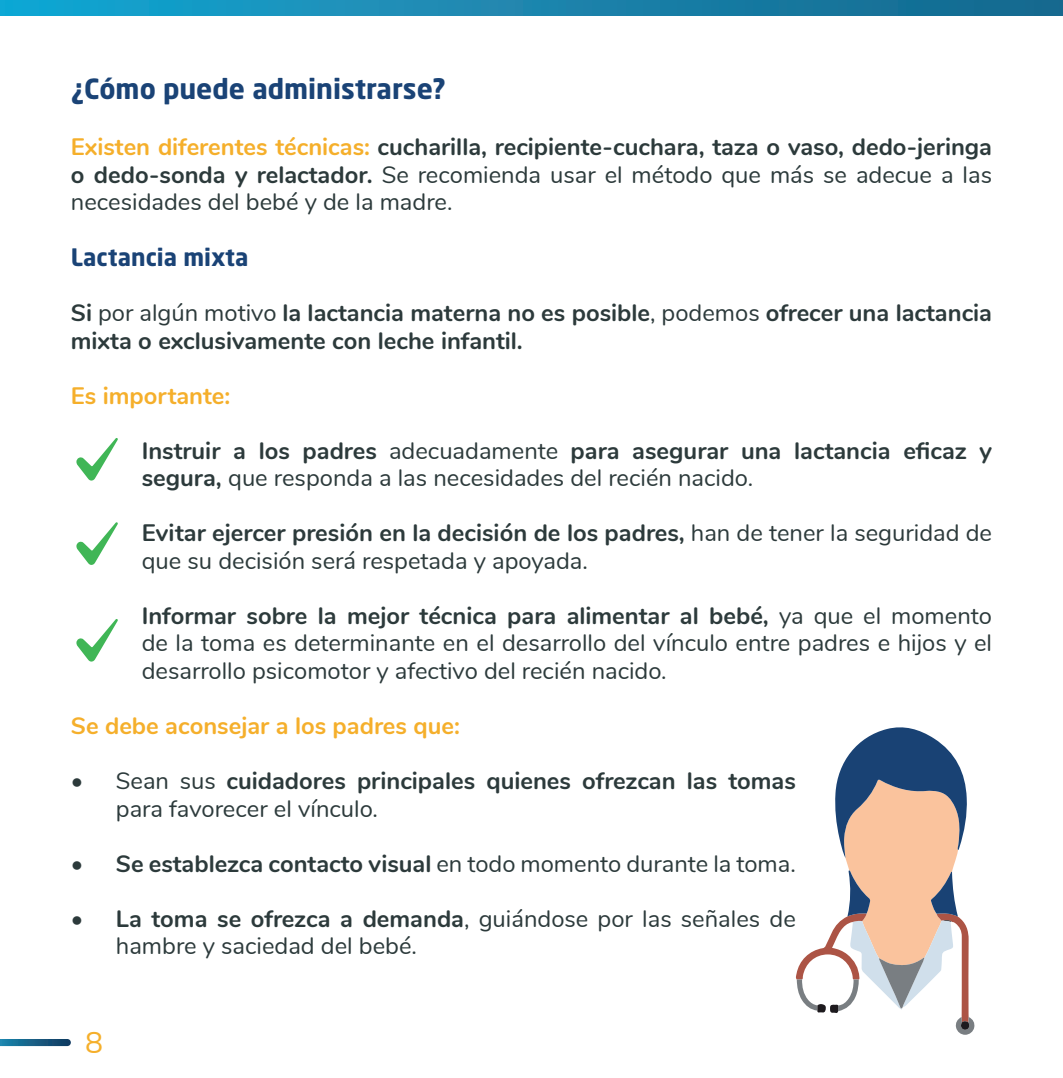
<style>
.page{position:relative;width:1063px;height:1078px;background:#fff}
.page>*{position:absolute;margin:0;border:0;box-sizing:border-box;transform-origin:0 0}
.t1{font:30px "Nunito";color:#f5af2b}
.t2{font:700 27.5px "Neo Sans Std";color:#1a4376}
.t3{font:700 23.75px/27.5px "Nunito";color:#2c3a3b}
.t4{font:23.75px/27.5px "Nunito";color:#2c3a3b}
.t5{font:700 23.75px "Nunito";color:#f5af2b}
.t6{font:700 23.75px "Neo Sans Std";color:#1a4376}
.s1{color:#f5af2b}
.s2{font-weight:400}
.s3{font-weight:700}
</style>
<div class="page">
<div style="left:0;top:0;width:1063px;height:16px;background:linear-gradient(to right,#17a6d2,#18668c)"></div>
<svg style="left:0;top:1039px;width:71px;height:6px"></svg>
<svg style="left:76px;top:438px;width:42px;height:43px"></svg>
<svg style="left:76px;top:522px;width:42px;height:43px"></svg>
<svg style="left:76px;top:619px;width:42px;height:43px"></svg>
<svg style="left:795px;top:727px;width:180px;height:307px"></svg>
<p class="t2" style="left:71px;top:71px;width:377px">¿Cómo puede administrarse?</p>
<p class="t3" style="left:71px;top:132px;width:923px;text-align:justify"><span class="s1">Existen diferentes técnicas:</span> cucharilla, recipiente-cuchara, taza o vaso, dedo-jeringa o dedo-sonda y relactador. <span class="s2">Se recomienda usar el método que más se adecue a las necesidades del bebé y de la madre.</span></p>
<p class="t6" style="left:71px;top:242px;width:179px">Lactancia mixta</p>
<p class="t3" style="left:71px;top:298px;width:923px">Si <span class="s2">por algún motivo</span> la lactancia materna no es posible<span class="s2">, podemos</span> ofrecer una lactancia mixta o exclusivamente con leche infantil.</p>
<p class="t5" style="left:71px;top:378px;width:161px">Es importante:</p>
<p class="t3" style="left:142px;top:435px;width:852px">Instruir a los padres <span class="s2">adecuadamente</span> para asegurar una lactancia eficaz y segura, <span class="s2">que responda a las necesidades del recién nacido.</span></p>
<p class="t4" style="left:142px;top:518px;width:852px"><span class="s3">Evitar ejercer presión en la decisión de los padres,</span> han de tener la seguridad de que su decisión será respetada y apoyada.</p>
<p class="t4" style="left:142px;top:600px;width:852px;text-align:justify"><span class="s3">Informar sobre la mejor técnica para alimentar al bebé,</span> ya que el momento de la toma es determinante en el desarrollo del vínculo entre padres e hijos y el desarrollo psicomotor y afectivo del recién nacido.</p>
<p class="t5" style="left:71px;top:708px;width:391px">Se debe aconsejar a los padres que:</p>
<p class="t3" style="left:116px;top:765px;width:682px;text-indent:-45px"><span class="s2">• Sean sus</span> cuidadores principales quienes ofrezcan las tomas <span class="s2">para favorecer el vínculo.</span></p>
<p class="t3" style="left:71px;top:848px;width:727px">• Se establezca contacto visual <span class="s2">en todo momento durante la toma.</span></p>
<p class="t4" style="left:116px;top:903px;width:682px;text-indent:-45px"><span class="s3">• La toma se ofrezca a demanda</span>, guiándose por las señales de hambre y saciedad del bebé.</p>
<p class="t1" style="left:85px;top:1020px;width:20px">8</p>
</div>
